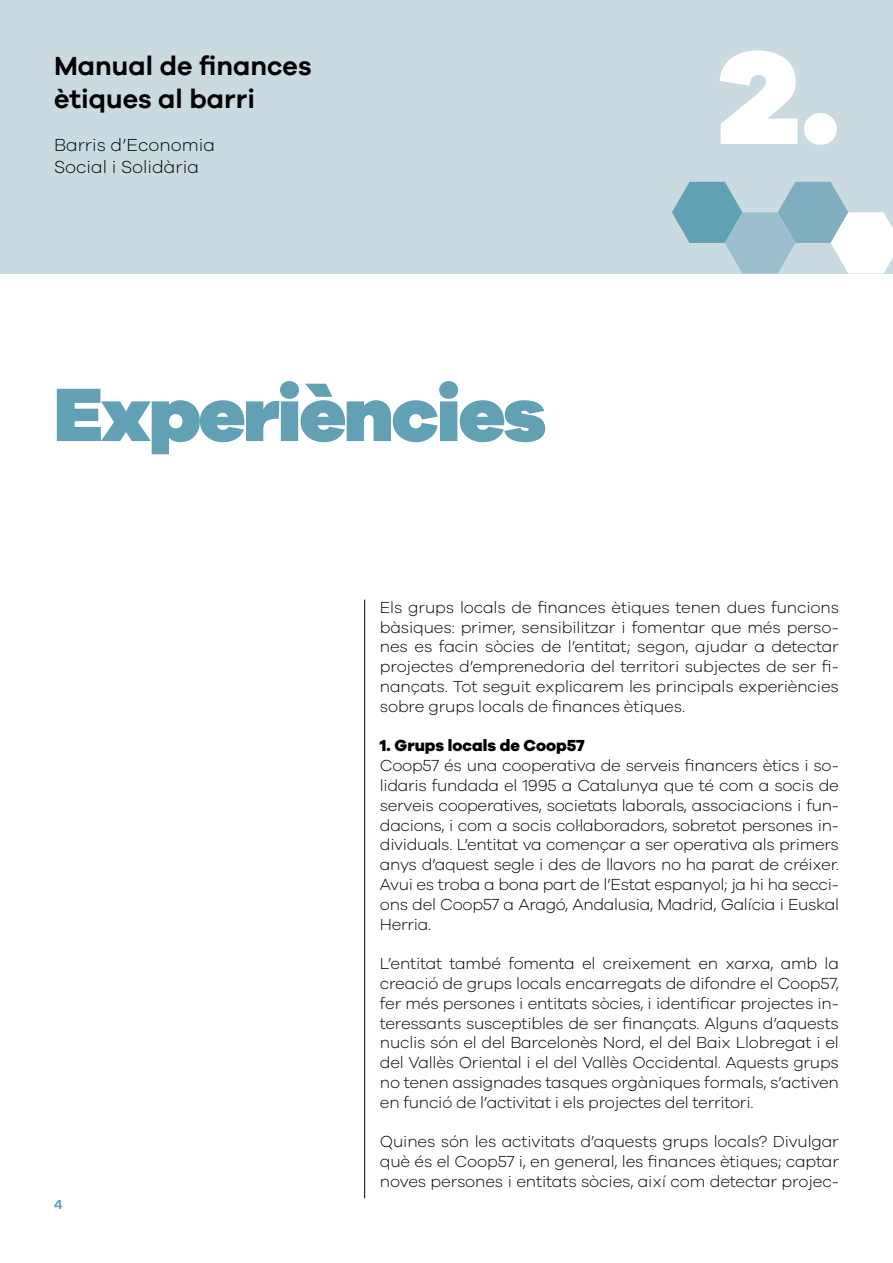
<style>
.page{position:relative;width:893px;height:1263px;background:#fff}
.page>*{position:absolute;margin:0;border:0;box-sizing:border-box;transform-origin:0 0}
.t1{font:900 136.5px "Galano Grotesque";color:#fff}
.t2{font:900 78px "Galano Grotesque";letter-spacing:-.03em;color:#62a0b4}
.t3{font:600 27px/32.4px "Galano Grotesque";color:#000}
.t4{font:300 18px/21.6px "Galano Grotesque";color:#000}
.t5{font:300 16.5px/19.8px "Galano Grotesque";letter-spacing:-.015em;color:#000;text-align:justify}
.t6{font:800 16.5px "Galano Grotesque";color:#000}
.t7{font:600 13.5px "Galano Grotesque";color:#62a0b4}
</style>
<div class="page">
<div style="left:0;top:0;width:893px;height:273px;background:#cadae1"></div>
<svg style="left:672px;top:182px;width:221px;height:91px"></svg>
<hr style="left:364px;top:600px;width:1px;height:598px;background:#000">
<h3 class="t3" style="left:54px;top:49px;width:259px">Manual de finances ètiques al barri</h3>
<p class="t4" style="left:54px;top:134px;width:163px">Barris d’Economia<br>Social i Solidària</p>
<h2 class="t2" style="left:54px;top:365px;width:494px">Experiències</h2>
<h1 class="t1" style="left:717px;top:11px;width:123px">2.</h1>
<p class="t7" style="left:54px;top:1196px;width:10px">4</p>
<p class="t5" style="left:380px;top:597px;width:461px">Els grups locals de finances ètiques tenen dues funcions bàsiques: primer, sensibilitzar i fomentar que més perso&shy;nes es facin sòcies de l’entitat; segon, ajudar a detectar projectes d’emprenedoria del territori subjectes de ser fi&shy;nançats. Tot seguit explicarem les principals experiències sobre grups locals de finances ètiques.</p>
<p class="t6" style="left:380px;top:735px;width:206px">1. Grups locals de Coop57</p>
<p class="t5" style="left:380px;top:755px;width:461px">Coop57 és una cooperativa de serveis financers ètics i so&shy;lidaris fundada el 1995 a Catalunya que té com a socis de serveis cooperatives, societats laborals, associacions i fun&shy;dacions, i com a socis col·laboradors, sobretot persones in&shy;dividuals. L’entitat va començar a ser operativa als primers anys d’aquest segle i des de llavors no ha parat de créixer.<br>Avui es troba a bona part de l’Estat espanyol; ja hi ha secci&shy;ons del Coop57 a Aragó, Andalusia, Madrid, Galícia i Euskal Herria.</p>
<p class="t5" style="left:380px;top:953px;width:461px">L’entitat també fomenta el creixement en xarxa, amb la creació de grups locals encarregats de difondre el Coop57, fer més persones i entitats sòcies, i identificar projectes in&shy;teressants susceptibles de ser finançats. Alguns d’aquests nuclis són el del Barcelonès Nord, el del Baix Llobregat i el del Vallès Oriental i el del Vallès Occidental. Aquests grups no tenen assignades tasques orgàniques formals, s’activen en funció de l’activitat i els projectes del territori.</p>
<p class="t5" style="left:380px;top:1131px;width:461px">Quines són les activitats d’aquests grups locals? Divulgar què és el Coop57 i, en general, les finances ètiques; captar noves persones i entitats sòcies, així com detectar projec-</p>
</div>
